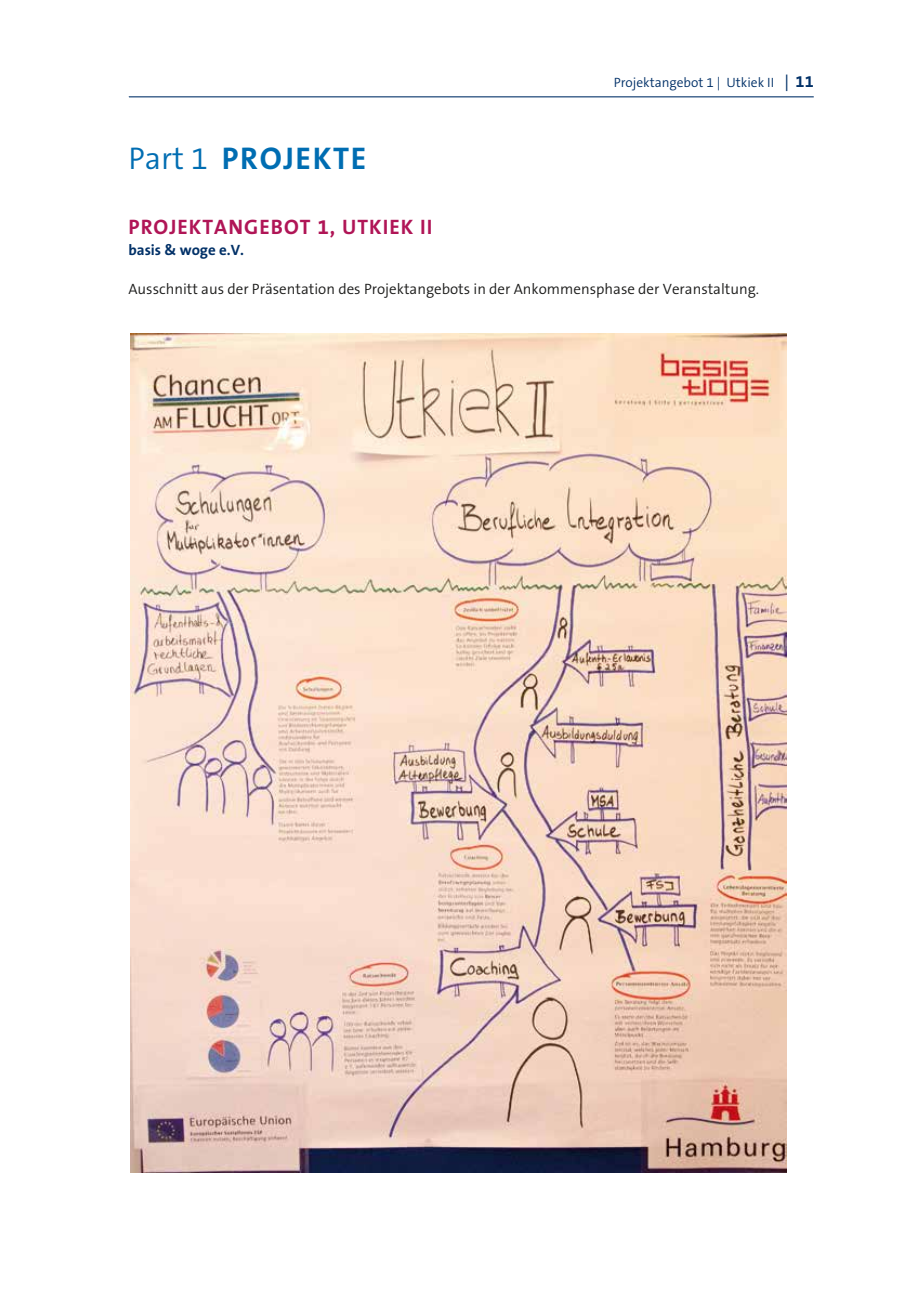
<style>
.page{position:relative;width:906px;height:1289px;background:#fff}
.page>*{position:absolute;margin:0;border:0;box-sizing:border-box;transform-origin:0 0}
.t1{font:700 31.5px "The Sans B7";letter-spacing:.05em;color:#006db2}
.t2{font:700 21px "The Sans B7";letter-spacing:.05em;color:#b01556}
.t3{font:300 15px "The Sans B4";color:#1c1c1b}
.t4{font:700 15px "The Sans B7";color:#023168}
.t5{font:300 13.5px "The Sans B4";color:#023168}
.s1{font-family:"The Sans B4";font-weight:300}
.s2{font-family:"The Sans B5 Plain";font-weight:400;font-size:16.5px}
.s3{font-family:"The Sans B7";font-weight:700;font-size:16.5px}
</style>
<div class="page">
<img style="left:131px;top:334px;width:655px;height:837px">
<hr style="left:129px;top:97px;width:684px;height:1px;background:#023168">
<h1 class="t1" style="left:128px;top:141px;width:239px"><span class="s1">Part 1</span> PROJEKTE</h1>
<p class="t5" style="left:613px;top:75px;width:202px">Projektangebot 1 | Utkiek II <span class="s2">|</span> <span class="s3">11</span></p>
<h2 class="t2" style="left:128px;top:215px;width:305px">PROJEKTANGEBOT 1, UTKIEK II</h2>
<p class="t4" style="left:128px;top:242px;width:117px">basis &amp; woge e.V.</p>
<p class="t3" style="left:128px;top:281px;width:632px">Ausschnitt aus der Präsentation des Projektangebots in der Ankommensphase der Veranstaltung.</p>
</div>
